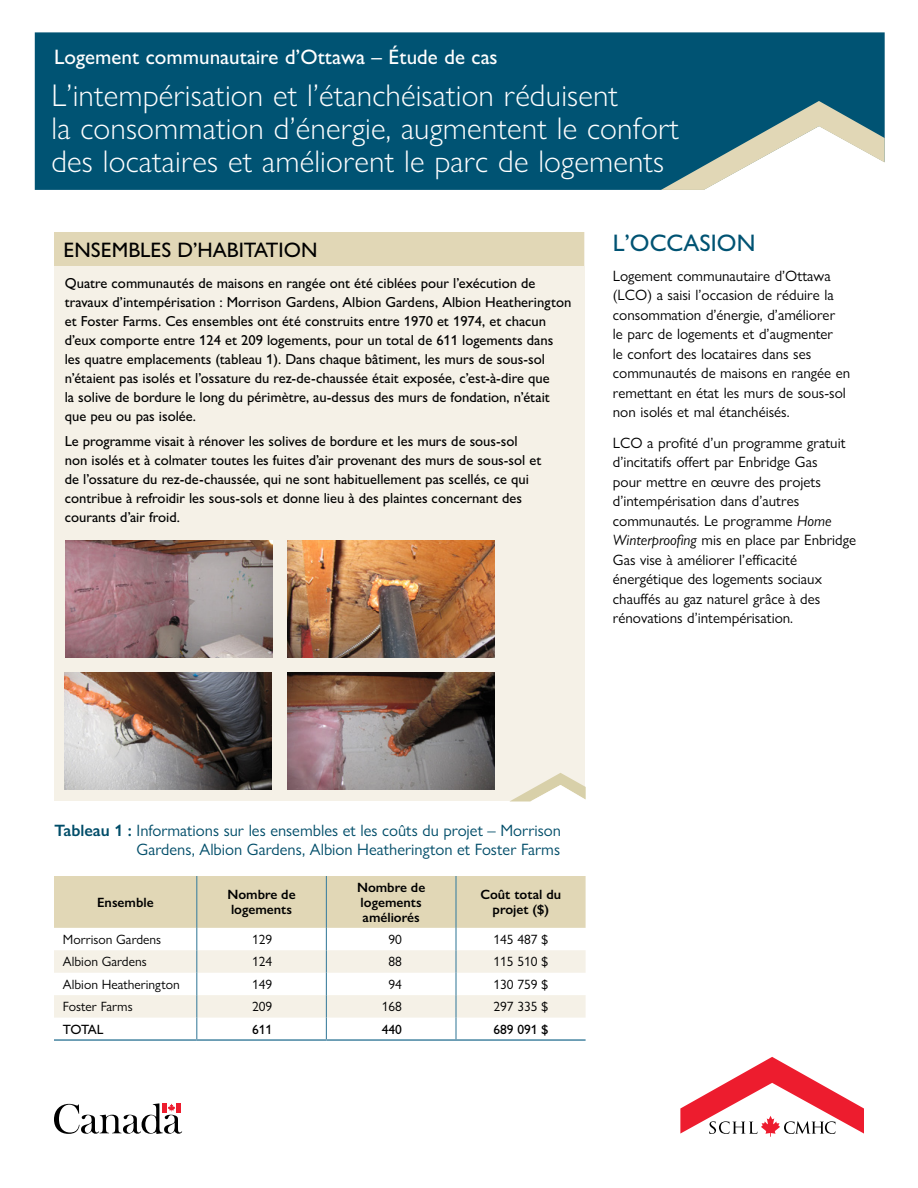
<style>
.page{position:relative;width:918px;height:1188px;background:#fff}
.page>*{position:absolute;margin:0;border:0;box-sizing:border-box;transform-origin:0 0}
.CS_Header_H1-_level{font:300 31.5px/33px "Gill Sans Nova";letter-spacing:.005em;color:#fff}
.CS_Subhead_level_2_H{font:500 24px "Gill Sans Nova";color:#005373}
.CS_Ottawa_Community{font:500 21px "Gill Sans Nova";color:#fff}
.CS_SubHead_Propertie{font:500 21px "Gill Sans Nova";color:#000}
.t1{font:16.5px/19.8px "Gill Sans Nova";color:#004d69;text-align:right}
.CS_Body_P{font:15px/19.5px "Gill Sans Nova";color:#000}
.CS_Properties_Body{font:500 14.55px/19px "Gill Sans Nova";color:#000}
.CS_Table_Header{font:600 13.5px/15px "Gill Sans Nova";color:#000}
.CS_Table_body_left{font:13.5px "Gill Sans Nova";color:#000}
.CS_Table_body_centre{font:13.5px "Gill Sans Nova";color:#000}
.CS_Table_body_centre-2{font:500 13.5px "Gill Sans Nova";color:#000}
.CS_Table_body_left-2{font:500 13.5px "Gill Sans Nova";letter-spacing:-.045em;color:#000}
.s1{font-style:italic}
.s2{font-weight:600}
</style>
<div class="page">
<svg style="left:54px;top:1103px;width:128px;height:31px"></svg>
<svg style="left:680px;top:1057px;width:184px;height:80px"></svg>
<div style="left:35px;top:32px;width:850px;height:158px;background:#005373"></div>
<svg style="left:661px;top:101px;width:224px;height:89px"></svg>
<div style="left:54px;top:232px;width:531px;height:569px;background:#f5f1e7"></div>
<div style="left:55px;top:232px;width:529px;height:34px;background:#e1d7b6"></div>
<svg style="left:510px;top:773px;width:76px;height:29px"></svg>
<svg style="left:54px;top:876px;width:532px;height:163px"></svg>
<hr style="left:54px;top:1039px;width:143px;height:2px;background:#4584a1">
<hr style="left:197px;top:1039px;width:129px;height:2px;background:#4584a1">
<hr style="left:326px;top:1039px;width:130px;height:2px;background:#4584a1">
<hr style="left:456px;top:1039px;width:130px;height:2px;background:#4584a1">
<hr style="left:455px;top:876px;width:2px;height:52px;background:#4584a1">
<hr style="left:455px;top:928px;width:2px;height:22px;background:#4584a1">
<hr style="left:455px;top:950px;width:2px;height:23px;background:#4584a1">
<hr style="left:455px;top:973px;width:2px;height:22px;background:#4584a1">
<hr style="left:455px;top:995px;width:2px;height:23px;background:#4584a1">
<hr style="left:455px;top:1018px;width:2px;height:21px;background:#4584a1">
<img style="left:65px;top:541px;width:207px;height:117px">
<img style="left:288px;top:541px;width:207px;height:117px">
<img style="left:65px;top:672px;width:207px;height:117px">
<img style="left:288px;top:672px;width:207px;height:117px">
<p class="CS_Ottawa_Community" style="left:54px;top:44px;width:445px">Logement communautaire d’Ottawa – Étude de cas</p>
<h1 class="CS_Header_H1-_level" style="left:51px;top:78px;width:629px">L’intempérisation et l’étanchéisation réduisent<br>la consommation d’énergie, augmentent le confort des locataires et améliorent le parc de logements</h1>
<h2 class="CS_SubHead_Propertie" style="left:64px;top:237px;width:255px">ENSEMBLES D’HABITATION</h2>
<p class="CS_Properties_Body" style="left:65px;top:273px;width:508px">Quatre communautés de maisons en rangée ont été ciblées pour l’exécution de travaux d’intempérisation : Morrison Gardens, Albion Gardens, Albion Heatherington et Foster Farms. Ces ensembles ont été construits entre 1970 et 1974, et chacun d’eux comporte entre 124 et 209 logements, pour un total de 611 logements dans les quatre emplacements (tableau 1). Dans chaque bâtiment, les murs de sous-sol n’étaient pas isolés et l’ossature du rez-de-chaussée était exposée, c’est-à-dire que<br>la solive de bordure le long du périmètre, au-dessus des murs de fondation, n’était que peu ou pas isolée.</p>
<p class="CS_Properties_Body" style="left:65px;top:431px;width:478px">Le programme visait à rénover les solives de bordure et les murs de sous-sol non isolés et à colmater toutes les fuites d’air provenant des murs de sous-sol et de l’ossature du rez-de-chaussée, qui ne sont habituellement pas scellés, ce qui contribue à refroidir les sous-sols et donne lieu à des plaintes concernant des courants d’air froid.</p>
<h2 class="CS_Subhead_level_2_H" style="left:613px;top:229px;width:144px">L’OCCASION</h2>
<p class="CS_Body_P" style="left:613px;top:266px;width:239px">Logement communautaire d’Ottawa (LCO) a saisi l’occasion de réduire la consommation d’énergie, d’améliorer<br>le parc de logements et d’augmenter<br>le confort des locataires dans ses communautés de maisons en rangée en remettant en état les murs de sous-sol non isolés et mal étanchéisés.</p>
<p class="CS_Body_P" style="left:613px;top:433px;width:245px">LCO a profité d’un programme gratuit d’incitatifs offert par Enbridge Gas<br>pour mettre en œuvre des projets d’intempérisation dans d’autres communautés. Le programme <span class="s1">Home Winterproofing</span> mis en place par Enbridge Gas vise à améliorer l’efficacité énergétique des logements sociaux chauffés au gaz naturel grâce à des rénovations d’intempérisation.</p>
<p class="t1" style="left:55px;top:820px;width:508px"><span class="s2">Tableau 1 :</span> Informations sur les ensembles et les coûts du projet – Morrison<br>Gardens, Albion Gardens, Albion Heatherington et Foster Farms</p>
<p class="CS_Table_Header" style="left:97px;top:895px;width:58px">Ensemble</p>
<p class="CS_Table_Header" style="left:227px;top:887px;width:70px">Nombre de logements</p>
<p class="CS_Table_Header" style="left:357px;top:880px;width:70px">Nombre de logements améliorés</p>
<p class="CS_Table_Header" style="left:480px;top:887px;width:82px;text-align:center">Coût total du projet ($)</p>
<p class="CS_Table_body_left" style="left:63px;top:931px;width:100px">Morrison Gardens</p>
<p class="CS_Table_body_centre" style="left:252px;top:931px;width:22px">129</p>
<p class="CS_Table_body_centre" style="left:388px;top:931px;width:15px">90</p>
<p class="CS_Table_body_centre" style="left:493px;top:931px;width:56px">145 487 $</p>
<p class="CS_Table_body_left" style="left:63px;top:954px;width:85px">Albion Gardens</p>
<p class="CS_Table_body_centre" style="left:252px;top:954px;width:22px">124</p>
<p class="CS_Table_body_centre" style="left:388px;top:954px;width:15px">88</p>
<p class="CS_Table_body_centre" style="left:493px;top:954px;width:56px">115 510 $</p>
<p class="CS_Table_body_left" style="left:63px;top:976px;width:118px">Albion Heatherington</p>
<p class="CS_Table_body_centre" style="left:252px;top:976px;width:22px">149</p>
<p class="CS_Table_body_centre" style="left:388px;top:976px;width:15px">94</p>
<p class="CS_Table_body_centre" style="left:493px;top:976px;width:56px">130 759 $</p>
<p class="CS_Table_body_left" style="left:63px;top:998px;width:71px">Foster Farms</p>
<p class="CS_Table_body_centre" style="left:252px;top:998px;width:22px">209</p>
<p class="CS_Table_body_centre" style="left:382px;top:998px;width:22px">168</p>
<p class="CS_Table_body_centre" style="left:493px;top:998px;width:56px">297 335 $</p>
<p class="CS_Table_body_left-2" style="left:63px;top:1021px;width:42px">TOTAL</p>
<p class="CS_Table_body_centre-2" style="left:252px;top:1021px;width:22px">611</p>
<p class="CS_Table_body_centre-2" style="left:382px;top:1021px;width:22px">440</p>
<p class="CS_Table_body_centre-2" style="left:493px;top:1021px;width:56px">689 091 $</p>
</div>
